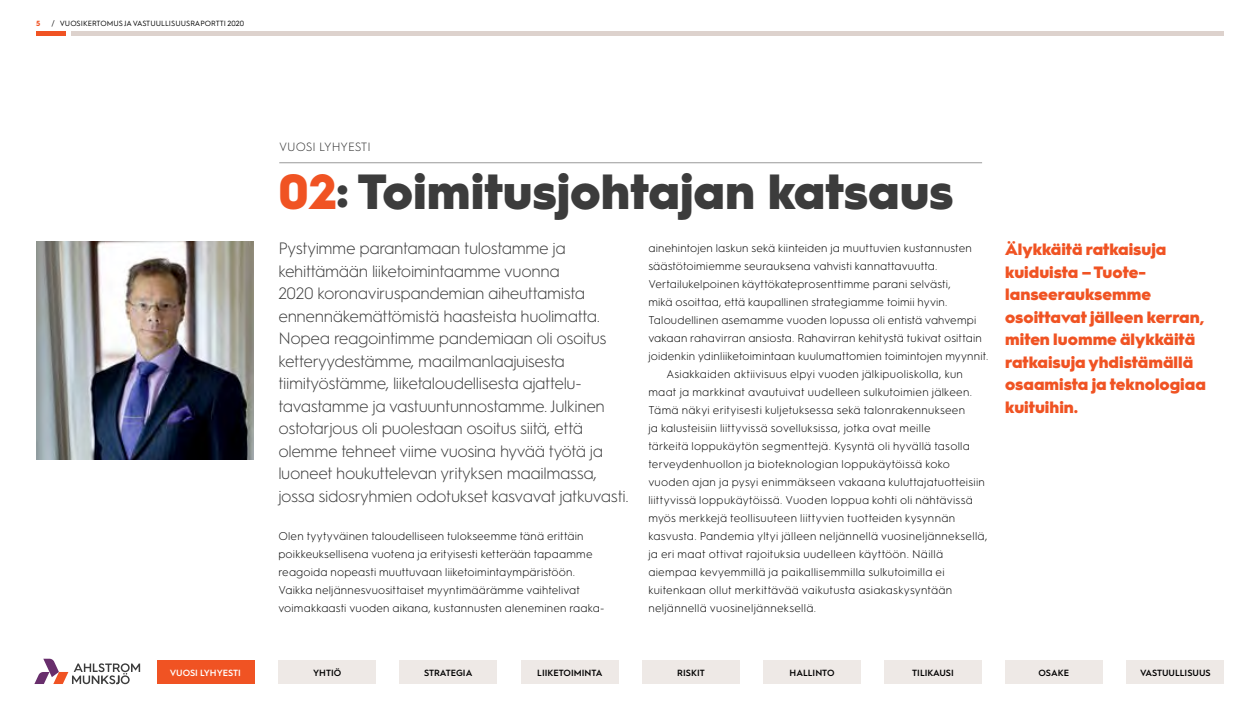
<style>
.page{position:relative;width:1260px;height:720px;background:#fff}
.page>*{position:absolute;margin:0;border:0;box-sizing:border-box;transform-origin:0 0}
.t1{font:900 49.5px "Hurme Geometric Sans 1";color:#3c3c3c}
.t2{font:300 16.5px/22.5px "Hurme Geometric Sans 1";letter-spacing:-.025em;color:#3c3c3c}
.t3{font:900 16.5px/22.5px "Hurme Geometric Sans 1";color:#f05323}
.t4{font:300 12px "Hurme Geometric Sans 1";color:#333}
.t5{font:300 11.25px/18px "Hurme Geometric Sans 1";letter-spacing:.015em;color:#000}
.t6{font:600 9px "Hurme Geometric Sans 1";color:#000}
.t7{font:600 9px "Hurme Geometric Sans 1";color:#fff}
.t8{font:7.5px "Hurme Geometric Sans 1";color:#000}
.t9{font:700 7.5px "Hurme Geometric Sans 1";color:#f05323}
.s1{color:#f05323}
</style>
<div class="page">
<hr style="left:279px;top:162px;width:703px;height:1px;background:#999">
<img style="left:36px;top:242px;width:218px;height:218px">
<svg style="left:34px;top:659px;width:106px;height:25px"></svg>
<div style="left:157px;top:660px;width:98px;height:24px;background:#f05323"></div>
<div style="left:278px;top:660px;width:98px;height:24px;background:#eee9e6"></div>
<div style="left:400px;top:660px;width:97px;height:24px;background:#eee9e6"></div>
<div style="left:521px;top:660px;width:97px;height:24px;background:#eee9e6"></div>
<div style="left:642px;top:660px;width:97px;height:24px;background:#eee9e6"></div>
<div style="left:763px;top:660px;width:98px;height:24px;background:#eee9e6"></div>
<div style="left:1006px;top:660px;width:97px;height:24px;background:#eee9e6"></div>
<div style="left:1127px;top:660px;width:97px;height:24px;background:#eee9e6"></div>
<div style="left:884px;top:660px;width:98px;height:24px;background:#eee9e6"></div>
<div style="left:36px;top:31px;width:30px;height:5px;background:#f05323"></div>
<div style="left:72px;top:31px;width:1152px;height:5px;background:#ddd2cd"></div>
<p class="t9" style="left:36px;top:18px;width:6px">5</p>
<p class="t8" style="left:52px;top:18px;width:194px">/ VUOSIKERTOMUS JA VASTUULLISUUSRAPORTTI 2020</p>
<p class="t4" style="left:279px;top:139px;width:93px">VUOSI LYHYESTI</p>
<h1 class="t1" style="left:279px;top:156px;width:677px"><span class="s1">02</span>: Toimitusjohtajan katsaus</h1>
<p class="t2" style="left:278px;top:236px;width:352px">Pystyimme parantamaan tulostamme ja kehittämään liiketoimintaamme vuonna<br>2020 koronaviruspandemian aiheuttamista ennennäkemättömistä haasteista huolimatta.<br>Nopea reagointimme pandemiaan oli osoitus ketteryydestämme, maailmanlaajuisesta tiimityöstämme, liiketaloudellisesta ajattelu&shy;tavastamme ja vastuuntunnostamme. Julkinen ostotarjous oli puolestaan osoitus siitä, että olemme tehneet viime vuosina hyvää työtä ja luoneet houkuttelevan yrityksen maailmassa, jossa sidosryhmien odotukset kasvavat jatkuvasti.</p>
<p class="t5" style="left:648px;top:238px;width:325px">ainehintojen laskun sekä kiinteiden ja muuttuvien kustannusten</p>
<p class="t5" style="left:648px;top:256px;width:291px">säästötoimiemme seurauksena vahvisti kannattavuutta.</p>
<p class="t5" style="left:648px;top:274px;width:304px">Vertailukelpoinen käyttökateprosenttimme parani selvästi,</p>
<p class="t5" style="left:648px;top:292px;width:301px">mikä osoittaa, että kaupallinen strategiamme toimii hyvin.</p>
<p class="t5" style="left:648px;top:310px;width:330px">Taloudellinen asemamme vuoden lopussa oli entistä vahvempi</p>
<p class="t5" style="left:648px;top:328px;width:335px">vakaan rahavirran ansiosta. Rahavirran kehitystä tukivat osittain</p>
<p class="t5" style="left:648px;top:346px;width:342px">joidenkin ydinliiketoimintaan kuulumattomien toimintojen myynnit.</p>
<p class="t5" style="left:666px;top:364px;width:298px">Asiakkaiden aktiivisuus elpyi vuoden jälkipuoliskolla, kun</p>
<p class="t5" style="left:648px;top:382px;width:325px">maat ja markkinat avautuivat uudelleen sulkutoimien jälkeen.</p>
<p class="t5" style="left:648px;top:400px;width:318px">Tämä näkyi erityisesti kuljetuksessa sekä talonrakennukseen</p>
<p class="t5" style="left:648px;top:418px;width:284px">ja kalusteisiin liittyvissä sovelluksissa, jotka ovat meille</p>
<p class="t5" style="left:648px;top:436px;width:323px">tärkeitä loppukäytön segmenttejä. Kysyntä oli hyvällä tasolla</p>
<p class="t5" style="left:648px;top:454px;width:303px">terveydenhuollon ja bioteknologian loppukäytöissä koko</p>
<p class="t5" style="left:648px;top:472px;width:338px">vuoden ajan ja pysyi enimmäkseen vakaana kuluttajatuotteisiin</p>
<p class="t5" style="left:648px;top:490px;width:326px">liittyvissä loppukäytöissä. Vuoden loppua kohti oli nähtävissä</p>
<p class="t5" style="left:648px;top:508px;width:308px">myös merkkejä teollisuuteen liittyvien tuotteiden kysynnän</p>
<p class="t5" style="left:648px;top:526px;width:341px">kasvusta. Pandemia yltyi jälleen neljännellä vuosineljänneksellä,</p>
<p class="t5" style="left:648px;top:544px;width:296px">ja eri maat ottivat rajoituksia uudelleen käyttöön. Näillä</p>
<p class="t5" style="left:648px;top:562px;width:298px">aiempaa kevyemmillä ja paikallisemmilla sulkutoimilla ei</p>
<p class="t5" style="left:648px;top:580px;width:305px">kuitenkaan ollut merkittävää vaikutusta asiakaskysyntään</p>
<p class="t5" style="left:648px;top:598px;width:169px">neljännellä vuosineljänneksellä.</p>
<p class="t5" style="left:278px;top:526px;width:328px">Olen tyytyväinen taloudelliseen tulokseemme tänä erittäin poikkeuksellisena vuotena ja erityisesti ketterään tapaamme reagoida nopeasti muuttuvaan liiketoimintaympäristöön.<br>Vaikka neljännesvuosittaiset myyntimäärämme vaihtelivat voimakkaasti vuoden aikana, kustannusten aleneminen raaka-</p>
<h2 class="t3" style="left:1005px;top:237px;width:202px">Älykkäitä ratkaisuja kuiduista – Tuote&shy;lanseerauksemme osoittavat jälleen kerran, miten luomme älykkäitä ratkaisuja yhdistämällä osaamista ja teknologiaa kuituihin.</h2>
<p class="t7" style="left:170px;top:666px;width:73px">VUOSI LYHYESTI</p>
<p class="t6" style="left:313px;top:666px;width:30px">YHTIÖ</p>
<p class="t6" style="left:424px;top:666px;width:50px">STRATEGIA</p>
<p class="t6" style="left:537px;top:666px;width:67px">LIIKETOIMINTA</p>
<p class="t6" style="left:677px;top:666px;width:29px">RISKIT</p>
<p class="t6" style="left:790px;top:666px;width:46px">HALLINTO</p>
<p class="t6" style="left:912px;top:666px;width:43px">TILIKAUSI</p>
<p class="t6" style="left:1039px;top:666px;width:32px">OSAKE</p>
<p class="t6" style="left:1140px;top:666px;width:72px">VASTUULLISUUS</p>
</div>
